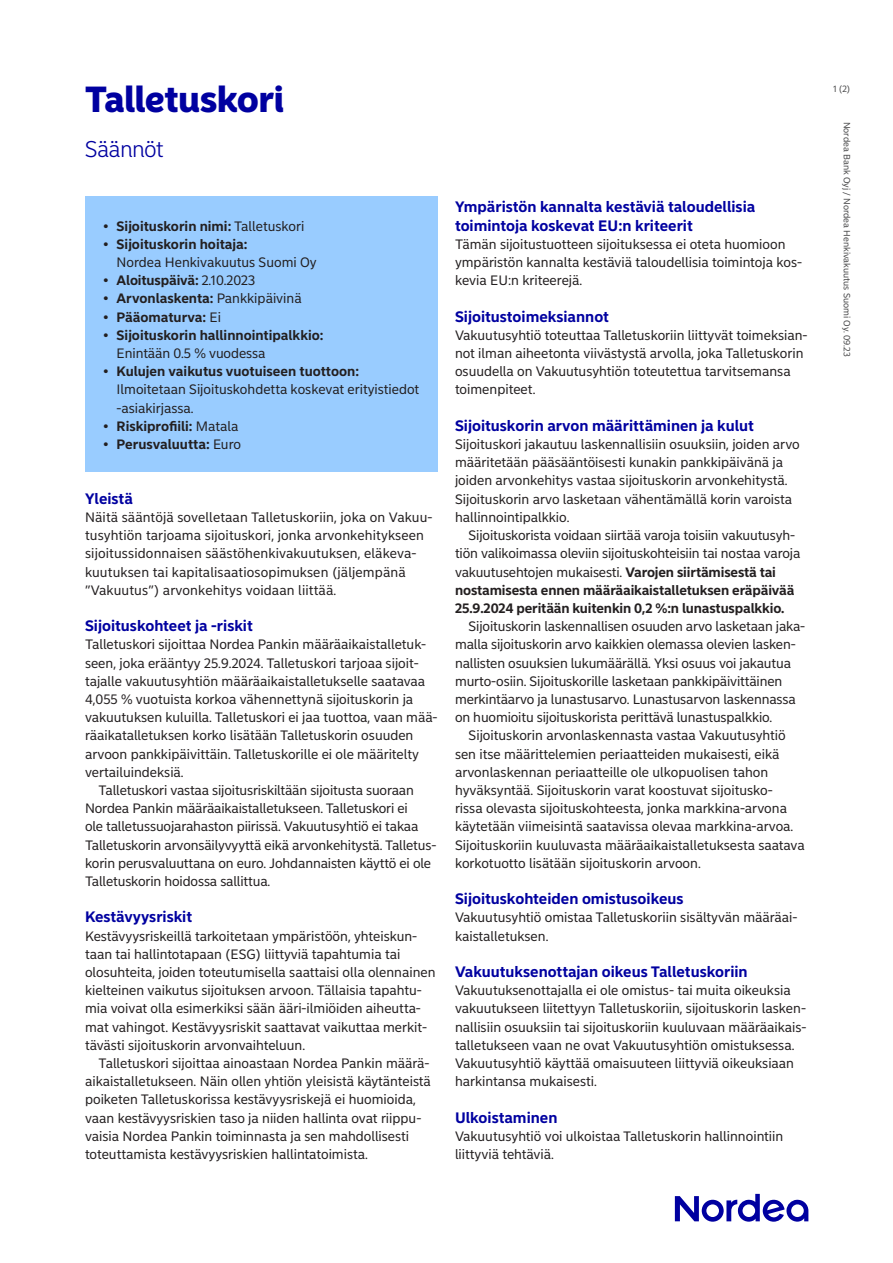
<style>
.page{position:relative;width:893px;height:1263px;background:#fff}
.page>*{position:absolute;margin:0;border:0;box-sizing:border-box;transform-origin:0 0}
.A4_headline_-_Private_Banking__B6__FI__H{font:900 36px "Nordea Sans Large";color:#0000a0}
.Säännöt_15_21_FI_P{font:300 22.5px "Nordea Sans Large";color:#0000a0}
.Otsikko_FI__H2{font:700 15px/18.1px "Nordea Sans Small";color:#0000a0}
.Body_text_no_indent_FI__P{font:13.5px/18.1px "Nordea Sans Small";color:#231f20}
.Body_text_indent_FI__P{font:13.5px/18.1px "Nordea Sans Small";letter-spacing:-.01em;color:#231f20}
.t1{font:700 13.5px/18.1px "Nordea Sans Small";color:#231f20}
.t2{font:9px "Nordea Sans Small";color:#474748}
.t3{font:9px "Nordea Sans Large";color:#474748}
.s1{font-weight:400}
.s2{font-weight:700}
</style>
<div class="page">
<div style="left:85px;top:197px;width:353px;height:275px;background:#9cf"></div>
<svg style="left:675px;top:1194px;width:133px;height:28px"></svg>
<h1 class="A4_headline_-_Private_Banking__B6__FI__H" style="left:85px;top:77px;width:201px">Talletuskori</h1>
<p class="Säännöt_15_21_FI_P" style="left:85px;top:135px;width:80px">Säännöt</p>
<p class="t1" style="left:103px;top:217px;width:203px"><span class="s1">•</span> Sijoituskorin nimi: <span class="s1">Talletuskori</span></p>
<p class="Body_text_indent_FI__P" style="left:117px;top:235px;width:202px;text-indent:-14px">• <span class="s2">Sijoituskorin hoitaja:<br></span>Nordea Henkivakuutus Suomi Oy</p>
<p class="t1" style="left:103px;top:272px;width:154px"><span class="s1">•</span> Aloituspäivä: <span class="s1">2.10.2023</span></p>
<p class="Body_text_indent_FI__P" style="left:103px;top:290px;width:200px">• <span class="s2">Arvonlaskenta:</span> Pankkipäivinä</p>
<p class="t1" style="left:103px;top:308px;width:120px"><span class="s1">•</span> Pääomaturva: <span class="s1">Ei</span></p>
<p class="t1" style="left:117px;top:326px;width:208px;text-indent:-14px"><span class="s1">•</span> Sijoituskorin hallinnointipalkkio:<br><span class="s1">Enintään 0.5 % vuodessa</span></p>
<p class="Body_text_indent_FI__P" style="left:117px;top:363px;width:304px;text-indent:-14px">• <span class="s2">Kulujen vaikutus vuotuiseen tuottoon:<br></span>Ilmoitetaan Sijoituskohdetta koskevat erityistiedot -asiakirjassa.</p>
<p class="t1" style="left:103px;top:417px;width:137px"><span class="s1">•</span> Riskiprofiili: <span class="s1">Matala</span></p>
<p class="t1" style="left:103px;top:435px;width:139px"><span class="s1">•</span> Perusvaluutta: <span class="s1">Euro</span></p>
<h2 class="Otsikko_FI__H2" style="left:85px;top:489px;width:49px">Yleistä</h2>
<p class="Body_text_no_indent_FI__P" style="left:85px;top:508px;width:349px">Näitä sääntöjä sovelletaan Talletuskoriin, joka on Vakuu&shy;tusyhtiön tarjoama sijoituskori, jonka arvonkehitykseen sijoitussidonnaisen säästöhenkivakuutuksen, eläkeva&shy;kuutuksen tai kapitalisaatiosopimuksen (jäljempänä ”Vakuutus”) arvonkehitys voidaan liittää.</p>
<h2 class="Otsikko_FI__H2" style="left:85px;top:617px;width:169px">Sijoituskohteet ja -riskit</h2>
<p class="Body_text_no_indent_FI__P" style="left:85px;top:636px;width:354px">Talletuskori sijoittaa Nordea Pankin määräaikaistalletuk&shy;seen, joka erääntyy 25.9.2024. Talletuskori tarjoaa sijoit&shy;tajalle vakuutusyhtiön määräaikaistalletukselle saatavaa 4,055 % vuotuista korkoa vähennettynä sijoituskorin ja vakuutuksen kuluilla. Talletuskori ei jaa tuottoa, vaan mää&shy;räaikatalletuksen korko lisätään Talletuskorin osuuden arvoon pankkipäivittäin. Talletuskorille ei ole määritelty vertailuindeksiä.</p>
<p class="Body_text_indent_FI__P" style="left:85px;top:781px;width:353px;text-indent:14px">Talletuskori vastaa sijoitusriskiltään sijoitusta suoraan Nordea Pankin määräaikaistalletukseen. Talletuskori ei<br>ole talletussuojarahaston piirissä. Vakuutusyhtiö ei takaa Talletuskorin arvonsäilyvyyttä eikä arvonkehitystä. Talletus&shy;korin perusvaluuttana on euro. Johdannaisten käyttö ei ole Talletuskorin hoidossa sallittua.</p>
<h2 class="Otsikko_FI__H2" style="left:85px;top:908px;width:109px">Kestävyysriskit</h2>
<p class="Body_text_no_indent_FI__P" style="left:85px;top:927px;width:352px">Kestävyysriskeillä tarkoitetaan ympäristöön, yhteiskun&shy;taan tai hallintotapaan (ESG) liittyviä tapahtumia tai olosuhteita, joiden toteutumisella saattaisi olla olennainen kielteinen vaikutus sijoituksen arvoon. Tällaisia tapahtu&shy;mia voivat olla esimerkiksi sään ääri-ilmiöiden aiheutta&shy;mat vahingot. Kestävyysriskit saattavat vaikuttaa merkit&shy;tävästi sijoituskorin arvonvaihteluun.</p>
<p class="Body_text_indent_FI__P" style="left:85px;top:1054px;width:347px;text-indent:14px">Talletuskori sijoittaa ainoastaan Nordea Pankin määrä&shy;aikaistalletukseen. Näin ollen yhtiön yleisistä käytänteistä poiketen Talletuskorissa kestävyysriskejä ei huomioida, vaan kestävyysriskien taso ja niiden hallinta ovat riippu&shy;vaisia Nordea Pankin toiminnasta ja sen mahdollisesti toteuttamista kestävyysriskien hallintatoimista.</p>
<h2 class="Otsikko_FI__H2" style="left:455px;top:198px;width:302px">Ympäristön kannalta kestäviä taloudellisia toimintoja koskevat EU:n kriteerit</h2>
<p class="Body_text_no_indent_FI__P" style="left:455px;top:235px;width:349px">Tämän sijoitustuotteen sijoituksessa ei oteta huomioon ympäristön kannalta kestäviä taloudellisia toimintoja kos&shy;kevia EU:n kriteerejä.</p>
<h2 class="Otsikko_FI__H2" style="left:455px;top:307px;width:155px">Sijoitustoimeksiannot</h2>
<p class="Body_text_no_indent_FI__P" style="left:455px;top:326px;width:354px">Vakuutusyhtiö toteuttaa Talletuskoriin liittyvät toimeksian&shy;not ilman aiheetonta viivästystä arvolla, joka Talletuskorin osuudella on Vakuutusyhtiön toteutettua tarvitsemansa toimenpiteet.</p>
<h2 class="Otsikko_FI__H2" style="left:455px;top:417px;width:300px">Sijoituskorin arvon määrittäminen ja kulut</h2>
<p class="Body_text_no_indent_FI__P" style="left:455px;top:435px;width:346px">Sijoituskori jakautuu laskennallisiin osuuksiin, joiden arvo määritetään pääsääntöisesti kunakin pankkipäivänä ja joiden arvonkehitys vastaa sijoituskorin arvonkehitystä.<br>Sijoituskorin arvo lasketaan vähentämällä korin varoista hallinnointipalkkio.</p>
<p class="Body_text_indent_FI__P" style="left:455px;top:526px;width:347px;text-indent:14px">Sijoituskorista voidaan siirtää varoja toisiin vakuutusyh&shy;tiön valikoimassa oleviin sijoituskohteisiin tai nostaa varoja vakuutusehtojen mukaisesti. <span class="s2">Varojen siirtämisestä tai nostamisesta ennen määräaikaistalletuksen eräpäivää 25.9.2024 peritään kuitenkin 0,2 %:n lunastuspalkkio.</span></p>
<p class="Body_text_indent_FI__P" style="left:455px;top:617px;width:352px;text-indent:14px">Sijoituskorin laskennallisen osuuden arvo lasketaan jaka&shy;malla sijoituskorin arvo kaikkien olemassa olevien lasken&shy;nallisten osuuksien lukumäärällä. Yksi osuus voi jakautua murto-osiin. Sijoituskorille lasketaan pankkipäivittäinen merkintäarvo ja lunastusarvo. Lunastusarvon laskennassa on huomioitu sijoituskorista perittävä lunastuspalkkio.</p>
<p class="Body_text_indent_FI__P" style="left:455px;top:727px;width:351px;text-indent:14px">Sijoituskorin arvonlaskennasta vastaa Vakuutusyhtiö sen itse määrittelemien periaatteiden mukaisesti, eikä arvonlaskennan periaatteille ole ulkopuolisen tahon hyväksyntää. Sijoituskorin varat koostuvat sijoitusko-<br>rissa olevasta sijoituskohteesta, jonka markkina-arvona käytetään viimeisintä saatavissa olevaa markkina-arvoa.<br>Sijoituskoriin kuuluvasta määräaikaistalletuksesta saatava korkotuotto lisätään sijoituskorin arvoon.</p>
<h2 class="Otsikko_FI__H2" style="left:455px;top:890px;width:230px">Sijoituskohteiden omistusoikeus</h2>
<p class="Body_text_no_indent_FI__P" style="left:455px;top:909px;width:344px">Vakuutusyhtiö omistaa Talletuskoriin sisältyvän määräai&shy;kaistalletuksen.</p>
<h2 class="Otsikko_FI__H2" style="left:455px;top:963px;width:294px">Vakuutuksenottajan oikeus Talletuskoriin</h2>
<p class="Body_text_no_indent_FI__P" style="left:455px;top:981px;width:353px">Vakuutuksenottajalla ei ole omistus- tai muita oikeuksia vakuutukseen liitettyyn Talletuskoriin, sijoituskorin lasken&shy;nallisiin osuuksiin tai sijoituskoriin kuuluvaan määräaikais&shy;talletukseen vaan ne ovat Vakuutusyhtiön omistuksessa.<br>Vakuutusyhtiö käyttää omaisuuteen liittyviä oikeuksiaan harkintansa mukaisesti.</p>
<h2 class="Otsikko_FI__H2" style="left:455px;top:1108px;width:104px">Ulkoistaminen</h2>
<p class="Body_text_no_indent_FI__P" style="left:455px;top:1127px;width:330px">Vakuutusyhtiö voi ulkoistaa Talletuskorin hallinnointiin liittyviä tehtäviä.</p>
<p class="t3" style="left:833px;top:83px;width:19px">1 (2)</p>
<p class="t2" style="left:852px;top:122px;width:237px;rotate:90deg">Nordea Bank Oyj / Nordea Henkivakuutus Suomi Oy. 09.23</p>
</div>
